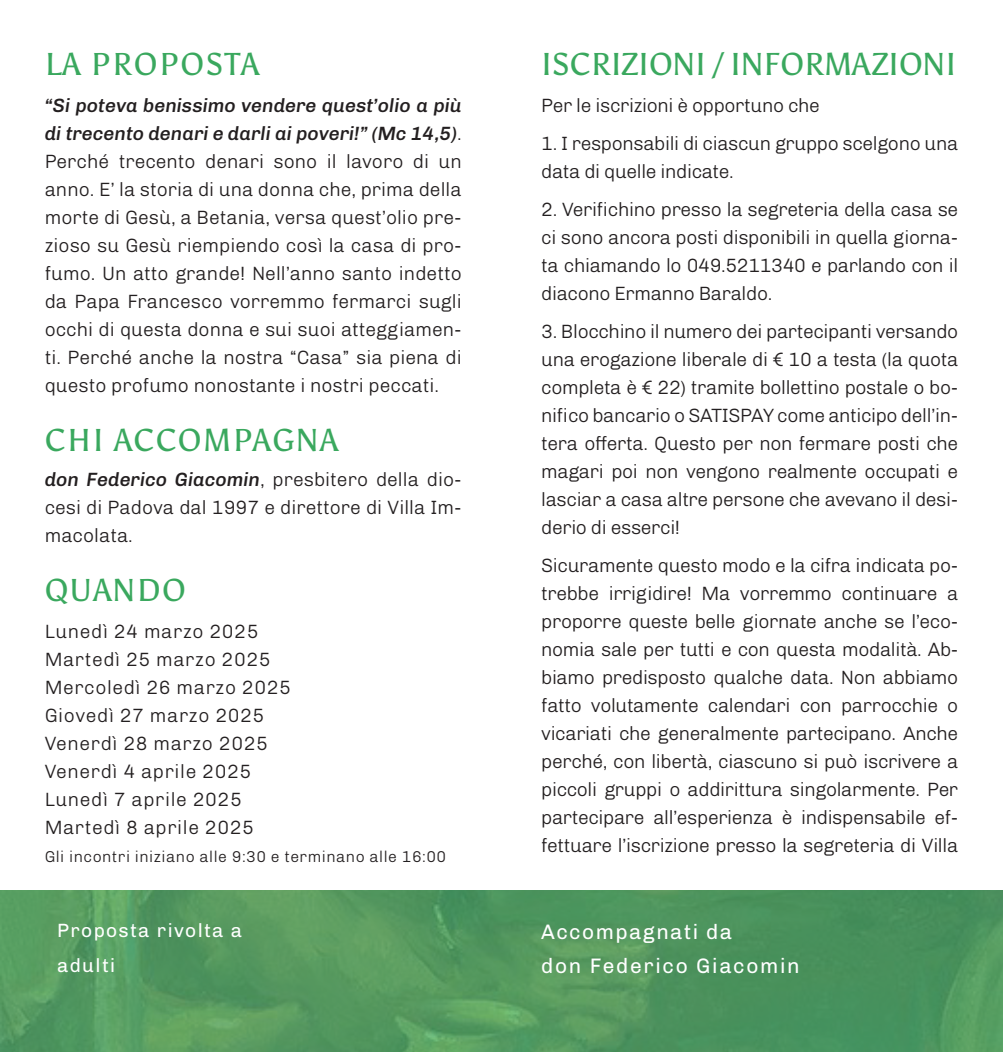
<style>
.page{position:relative;width:1003px;height:1052px;background:#fff}
.page>*{position:absolute;margin:0;border:0;box-sizing:border-box;transform-origin:0 0}
.t1{font:31.5px "Asul";letter-spacing:.04em;color:#3aa85e}
.t2{font:31.5px "Asul";color:#3aa85e}
.t3{font:21px "Chivo";letter-spacing:.08em;color:#fff}
.t4{font:300 19.25px/28px "Chivo";letter-spacing:-.005em;color:#231f20;text-align:justify}
.t5{font:300 19.25px "Chivo";letter-spacing:.03em;color:#231f20}
.t6{font:19.25px "Chivo";letter-spacing:.07em;color:#fff}
.t7{font:300 15.75px "Chivo";letter-spacing:.03em;color:#231f20}
.s1{font-weight:500;font-style:italic}
</style>
<div class="page">
<svg style="left:0;top:890px;width:1002px;height:162px;fill:#51965e"></svg>
<p class="t1" style="left:45px;top:45px;width:216px">LA PROPOSTA</p>
<p class="t4" style="left:45px;top:90px;width:418px"><span class="s1">“Si poteva benissimo vendere quest’olio a più di trecento denari e darli ai poveri!” (Mc 14,5)</span>.<br>Perché trecento denari sono il lavoro di un anno. E’ la storia di una donna che, prima della morte di Gesù, a Betania, versa quest’olio pre&shy;zioso su Gesù riempiendo così la casa di pro&shy;fumo. Un atto grande! Nell’anno santo indetto da Papa Francesco vorremmo fermarci sugli occhi di questa donna e sui suoi atteggiamen&shy;ti. Perché anche la nostra “Casa” sia piena di questo profumo nonostante i nostri peccati.</p>
<p class="t1" style="left:45px;top:421px;width:295px">CHI ACCOMPAGNA</p>
<p class="t4" style="left:45px;top:464px;width:418px"><span class="s1">don Federico Giacomin</span>, presbitero della dio&shy;cesi di Padova dal 1997 e direttore di Villa Im&shy;macolata.</p>
<p class="t1" style="left:45px;top:570px;width:143px">QUANDO</p>
<p class="t5" style="left:45px;top:617px;width:215px">Lunedì 24 marzo 2025</p>
<p class="t5" style="left:45px;top:645px;width:227px">Martedì 25 marzo 2025</p>
<p class="t5" style="left:45px;top:673px;width:248px">Mercoledì 26 marzo 2025</p>
<p class="t5" style="left:45px;top:701px;width:221px">Giovedì 27 marzo 2025</p>
<p class="t5" style="left:45px;top:729px;width:225px">Venerdì 28 marzo 2025</p>
<p class="t5" style="left:45px;top:757px;width:208px">Venerdì 4 aprile 2025</p>
<p class="t5" style="left:45px;top:785px;width:199px">Lunedì 7 aprile 2025</p>
<p class="t5" style="left:45px;top:813px;width:211px">Martedì 8 aprile 2025</p>
<p class="t7" style="left:45px;top:845px;width:403px">Gli incontri iniziano alle 9:30 e terminano alle 16:00</p>
<p class="t2" style="left:541px;top:45px;width:416px">ISCRIZIONI / INFORMAZIONI</p>
<p class="t4" style="left:541px;top:90px;width:280px">Per le iscrizioni è opportuno che</p>
<p class="t4" style="left:541px;top:128px;width:418px">1. I responsabili di ciascun gruppo scelgono una data di quelle indicate.</p>
<p class="t4" style="left:541px;top:194px;width:418px">2. Verifichino presso la segreteria della casa se ci sono ancora posti disponibili in quella giorna&shy;ta chiamando lo 049.5211340 e parlando con il diacono Ermanno Baraldo.</p>
<p class="t4" style="left:541px;top:316px;width:418px">3. Blocchino il numero dei partecipanti versando una erogazione liberale di € 10 a testa (la quota completa è € 22) tramite bollettino postale o bo&shy;nifico bancario o SATISPAY come anticipo dell’in&shy;tera offerta. Questo per non fermare posti che magari poi non vengono realmente occupati e lasciar a casa altre persone che avevano il desi&shy;derio di esserci!</p>
<p class="t4" style="left:541px;top:550px;width:418px">Sicuramente questo modo e la cifra indicata po&shy;trebbe irrigidire! Ma vorremmo continuare a proporre queste belle giornate anche se l’eco&shy;nomia sale per tutti e con questa modalità. Ab&shy;biamo predisposto qualche data. Non abbiamo fatto volutamente calendari con parrocchie o vicariati che generalmente partecipano. Anche perché, con libertà, ciascuno si può iscrivere a piccoli gruppi o addirittura singolarmente. Per partecipare all’esperienza è indispensabile ef&shy;fettuare l’iscrizione presso la segreteria di Villa</p>
<p class="t6" style="left:57px;top:916px;width:186px">Proposta rivolta a</p>
<p class="t3" style="left:541px;top:915px;width:192px">Accompagnati da</p>
<p class="t6" style="left:57px;top:951px;width:59px">adulti</p>
<p class="t3" style="left:541px;top:950px;width:260px">don Federico Giacomin</p>
</div>
